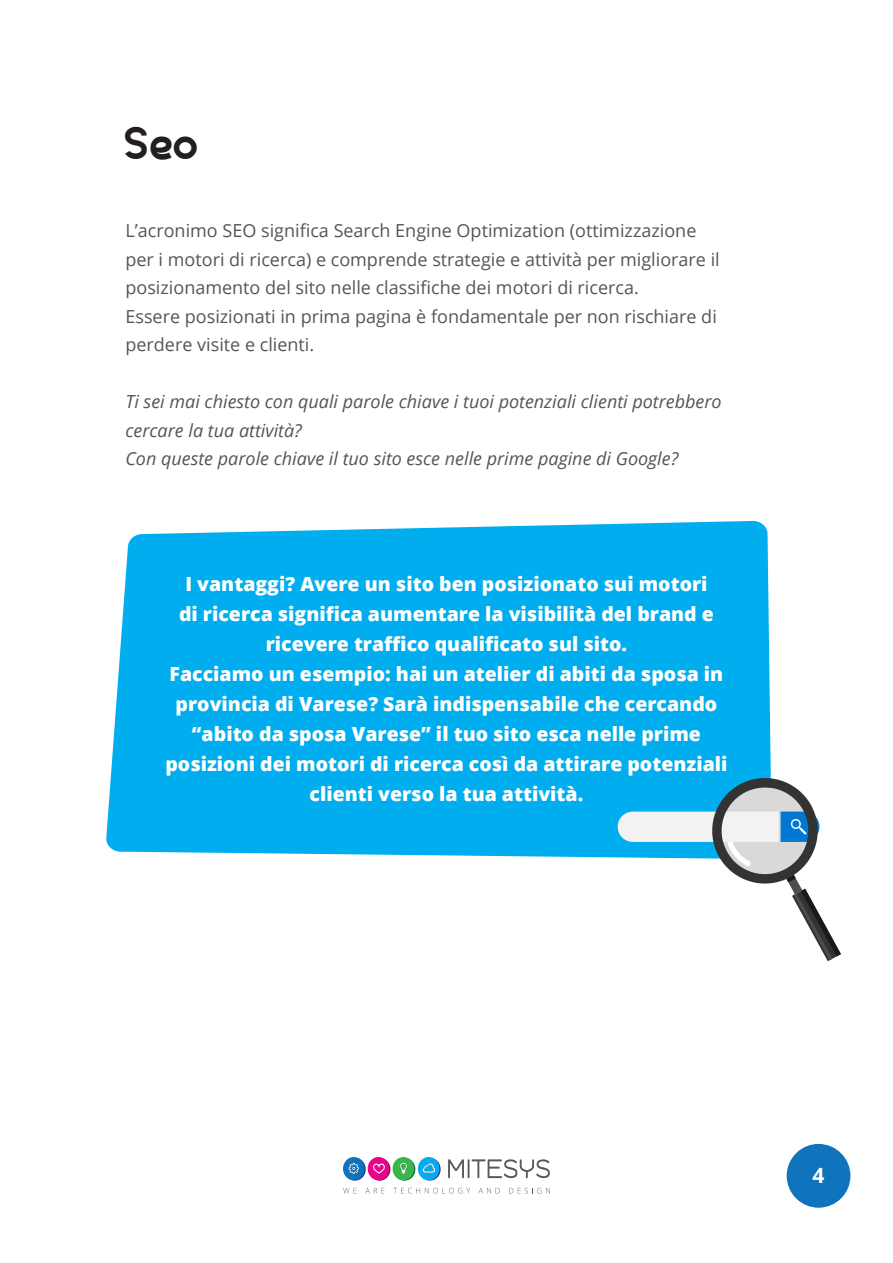
<style>
.page{position:relative;width:893px;height:1263px;background:#fff}
.page>*{position:absolute;margin:0;border:0;box-sizing:border-box;transform-origin:0 0}
.t1{font:800 45px "Silo";color:#231f20}
.t2{font:700 21px "Open Sans";color:#fff}
.t3{font:800 19.5px/30px "Open Sans";color:#fff;text-align:center}
.t4{font:18px/28.5px "Open Sans";color:#545557}
.t5{font:italic 18px/28.5px "Open Sans";color:#545557}
</style>
<div class="page">
<div style="left:106px;top:521px;width:665px;height:337px;background:#00aeef"></div>
<svg style="left:448px;top:1159px;width:102px;height:19px"></svg>
<svg style="left:343px;top:1188px;width:13px;height:5px"></svg>
<svg style="left:365px;top:1188px;width:19px;height:5px"></svg>
<svg style="left:393px;top:1188px;width:77px;height:5px"></svg>
<svg style="left:479px;top:1188px;width:21px;height:5px"></svg>
<svg style="left:509px;top:1188px;width:41px;height:5px"></svg>
<svg style="left:369px;top:1158px;width:21px;height:22px"></svg>
<div style="left:368px;top:1157px;width:21px;height:23px;background:#ed028c;border-radius:50%"></div>
<svg style="left:394px;top:1158px;width:21px;height:22px"></svg>
<div style="left:393px;top:1157px;width:21px;height:23px;background:#3ab54a;border-radius:50%"></div>
<svg style="left:419px;top:1158px;width:22px;height:22px"></svg>
<div style="left:418px;top:1157px;width:21px;height:23px;background:#00aeef;border-radius:50%"></div>
<svg style="left:344px;top:1158px;width:22px;height:22px"></svg>
<div style="left:343px;top:1157px;width:22px;height:23px;background:#1074bc;border-radius:50%"></div>
<svg style="left:373px;top:1163px;width:12px;height:11px"></svg>
<svg style="left:423px;top:1163px;width:12px;height:10px"></svg>
<svg style="left:400px;top:1163px;width:7px;height:11px"></svg>
<svg style="left:349px;top:1163px;width:10px;height:11px"></svg>
<div style="left:787px;top:1144px;width:63px;height:64px;background:#1074bc;border-radius:50%"></div>
<svg style="left:618px;top:770px;width:223px;height:191px"></svg>
<p class="t1" style="left:123px;top:113px;width:77px">Seo</p>
<p class="t4" style="left:125px;top:216px;width:596px">L’acronimo SEO significa Search Engine Optimization (ottimizzazione per i motori di ricerca) e comprende strategie e attività per migliorare il posizionamento del sito nelle classifiche dei motori di ricerca.</p>
<p class="t4" style="left:125px;top:301px;width:593px">Essere posizionati in prima pagina è fondamentale per non rischiare di perdere visite e clienti.</p>
<p class="t5" style="left:125px;top:387px;width:598px">Ti sei mai chiesto con quali parole chiave i tuoi potenziali clienti potrebbero cercare la tua attività?</p>
<p class="t5" style="left:125px;top:444px;width:554px">Con queste parole chiave il tuo sito esce nelle prime pagine di Google?</p>
<p class="t3" style="left:179px;top:568px;width:536px">I vantaggi? Avere un sito ben posizionato sui motori di ricerca significa aumentare la visibilità del brand e ricevere traffico qualificato sul sito.</p>
<p class="t3" style="left:165px;top:658px;width:564px">Facciamo un esempio: hai un atelier di abiti da sposa in provincia di Varese? Sarà indispensabile che cercando “abito da sposa Varese” il tuo sito esca nelle prime posizioni dei motori di ricerca così da attirare potenziali clienti verso la tua attività.</p>
<p class="t2" style="left:813px;top:1161px;width:13px">4</p>
</div>
